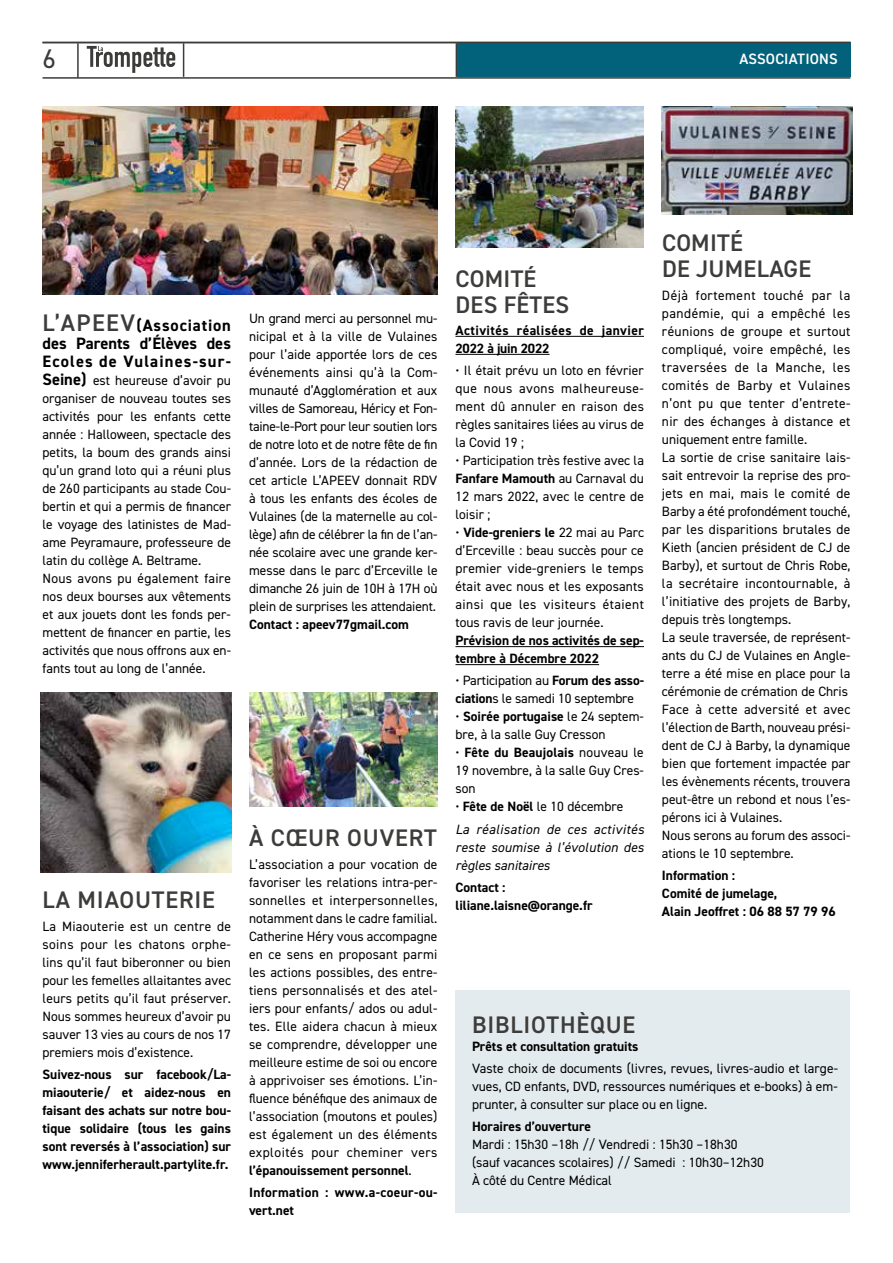
<style>
.page{position:relative;width:893px;height:1263px;background:#fff}
.page>*{position:absolute;margin:0;border:0;box-sizing:border-box;transform-origin:0 0}
.t1{font:27px "DIN2014";color:#3c3c3b}
.t2{font:600 24px "DIN2014";letter-spacing:.03em;color:#3c3c3b}
.t3{font:600 24px/25.5px "DIN2014";letter-spacing:.01em;color:#3c3c3b}
.t4{font:700 16.5px/18px "DIN2014";letter-spacing:.05em;color:#000;text-align:justify}
.t5{font:600 15px "DIN2014";letter-spacing:.01em;color:#fff}
.t6{font:13.5px/18px "DIN2014";color:#000;text-align:justify}
.t7{font:700 13.5px/18px "DIN2014";color:#000}
.t8{font:italic 13.5px/22.2px "DIN2014";letter-spacing:.02em;color:#000}
.t9{font:700 13.5px/18px "DIN2014";letter-spacing:.03em;color:#000}
.t10{font:700 13.5px/18px "DIN2014";letter-spacing:.025em;color:#000}
.s1{font-weight:600;font-size:24px;color:#3c3c3b}
.s2{font-weight:700;font-size:16.5px}
.s3{font-weight:700}
.s4{font-style:normal}
.s5{font-weight:700;font-style:normal}
</style>
<div class="page">
<img style="left:41px;top:693px;width:190px;height:180px">
<img style="left:455px;top:107px;width:189px;height:141px">
<img style="left:662px;top:107px;width:190px;height:107px">
<img style="left:250px;top:693px;width:187px;height:114px">
<img style="left:43px;top:107px;width:394px;height:187px">
<div style="left:455px;top:990px;width:395px;height:222px;background:#e4ebef"></div>
<hr style="left:456px;top:43px;width:1px;height:34px;background:#3c3c3b">
<svg style="left:87px;top:46px;width:88px;height:27px"></svg>
<hr style="left:43px;top:77px;width:807px;height:2px;background:#3c3c3b">
<hr style="left:183px;top:43px;width:1px;height:34px;background:#3c3c3b">
<hr style="left:77px;top:43px;width:2px;height:35px;background:#3c3c3b">
<div style="left:457px;top:43px;width:393px;height:34px;background:#03627b"></div>
<hr style="left:43px;top:42px;width:807px;height:1px;background:#3c3c3b">
<hr style="left:455px;top:336px;width:189px;height:1px;background:#000">
<hr style="left:455px;top:354px;width:95px;height:1px;background:#000">
<hr style="left:455px;top:646px;width:189px;height:1px;background:#000">
<hr style="left:455px;top:664px;width:144px;height:1px;background:#000">
<h1 class="t1" style="left:43px;top:42px;width:15px">6</h1>
<p class="t5" style="left:739px;top:49px;width:100px">ASSOCIATIONS</p>
<p class="t4" style="left:43px;top:316px;width:190px"><span class="s1">L’APEEV</span>(Association des Parents d’Élèves des Ecoles de Vulaines-sur-</p>
<p class="t6" style="left:43px;top:371px;width:190px;text-align:left"><span class="s2">Seine)</span> est heureuse d’avoir pu organiser de nouveau toutes ses activités pour les enfants cette année : Halloween, spectacle des petits, la boum des grands ainsi qu’un grand loto qui a réuni plus de 260 participants au stade Cou&shy;bertin et qui a permis de financer le voyage des latinistes de Mad&shy;ame Peyramaure, professeure de latin du collège A. Beltrame.<br>Nous avons pu également faire nos deux bourses aux vêtements et aux jouets dont les fonds per&shy;mettent de financer en partie, les activités que nous offrons aux en&shy;fants tout au long de l’année.</p>
<p class="t6" style="left:249px;top:309px;width:190px">Un grand merci au personnel mu&shy;nicipal et à la ville de Vulaines pour l’aide apportée lors de ces événements ainsi qu’à la Com&shy;munauté d’Agglomération et aux villes de Samoreau, Héricy et Fon&shy;taine-le-Port pour leur soutien lors de notre loto et de notre fête de fin d’année. Lors de la rédaction de cet article L’APEEV donnait RDV à tous les enfants des écoles de Vulaines (de la maternelle au col&shy;lège) afin de célébrer la fin de l’an&shy;née scolaire avec une grande ker&shy;messe dans le parc d’Erceville le dimanche 26 juin de 10H à 17H où plein de surprises les attendaient.</p>
<p class="t7" style="left:249px;top:615px;width:161px">Contact : apeev77gmail.com</p>
<h2 class="t2" style="left:43px;top:883px;width:174px">LA MIAOUTERIE</h2>
<p class="t6" style="left:43px;top:917px;width:190px">La Miaouterie est un centre de soins pour les chatons orphe&shy;lins qu’il faut biberonner ou bien pour les femelles allaitantes avec leurs petits qu’il faut préserver.<br>Nous sommes heureux d’avoir pu sauver 13 vies au cours de nos 17 premiers mois d’existence.</p>
<p class="t7" style="left:43px;top:1065px;width:190px;text-align:justify">Suivez-nous sur facebook/La&shy;miaouterie/ et aidez-nous en faisant des achats sur notre bou&shy;tique solidaire (tous les gains sont reversés à l’association) sur www.jenniferherault.partylite.fr.</p>
<h2 class="t2" style="left:249px;top:821px;width:189px">À CŒUR OUVERT</h2>
<p class="t6" style="left:249px;top:855px;width:190px">L’association a pour vocation de favoriser les relations intra-per&shy;sonnelles et interpersonnelles, notamment dans le cadre familial.<br>Catherine Héry vous accompagne en ce sens en proposant parmi les actions possibles, des entre&shy;tiens personnalisés et des atel&shy;iers pour enfants/ ados ou adul&shy;tes. Elle aidera chacun à mieux se comprendre, développer une meilleure estime de soi ou encore à apprivoiser ses émotions. L’in&shy;fluence bénéfique des animaux de l’association (moutons et poules) est également un des éléments exploités pour cheminer vers <span class="s3">l’épanouissement personnel</span>.</p>
<p class="t10" style="left:249px;top:1183px;width:190px">Information : www.a-coeur-ou&shy;vert.net</p>
<h2 class="t3" style="left:456px;top:266px;width:115px">COMITÉ<br>DES FÊTES</h2>
<p class="t9" style="left:455px;top:321px;width:190px">Activités réalisées de janvier<br>2022 à juin 2022</p>
<p class="t6" style="left:455px;top:361px;width:190px">• Il était prévu un loto en février que nous avons malheureuse&shy;ment dû annuler en raison des règles sanitaires liées au virus de la Covid 19 ;</p>
<p class="t6" style="left:455px;top:451px;width:190px">• Participation très festive avec la <span class="s3">Fanfare Mamouth</span> au Carnaval du 12 mars 2022, avec le centre de loisir ;</p>
<p class="t6" style="left:455px;top:523px;width:190px">• <span class="s3">Vide-greniers le</span> 22 mai au Parc d’Erceville : beau succès pour ce premier vide-greniers le temps était avec nous et les exposants ainsi que les visiteurs étaient tous ravis de leur journée.</p>
<p class="t7" style="left:455px;top:631px;width:190px">Prévision de nos activités de sep&shy;tembre à Décembre 2022</p>
<p class="t6" style="left:455px;top:671px;width:190px">• Participation au <span class="s3">Forum des asso&shy;ciation</span>s le samedi 10 septembre</p>
<p class="t6" style="left:455px;top:707px;width:190px">• <span class="s3">Soirée portugaise</span> le 24 septem&shy;bre, à la salle Guy Cresson</p>
<p class="t6" style="left:455px;top:743px;width:190px">• <span class="s3">Fête du Beaujolais</span> nouveau le 19 novembre, à la salle Guy Cres&shy;son</p>
<p class="t8" style="left:455px;top:795px;width:190px"><span class="s4">•</span> <span class="s5">Fête de Noël</span> <span class="s4">le 10 décembre<br></span>La réalisation de ces activités</p>
<p class="t8" style="left:455px;top:838px;width:190px;line-height:18px">reste soumise à l’évolution des règles sanitaires</p>
<p class="t7" style="left:455px;top:879px;width:139px">Contact : liliane.laisne@orange.fr</p>
<h2 class="t3" style="left:662px;top:230px;width:151px">COMITÉ<br>DE JUMELAGE</h2>
<p class="t6" style="left:662px;top:286px;width:190px;text-align:left">Déjà fortement touché par la pandémie, qui a empêché les réunions de groupe et surtout compliqué, voire empêché, les traversées de la Manche, les comités de Barby et Vulaines n’ont pu que tenter d’entrete&shy;nir des échanges à distance et uniquement entre famille.<br>La sortie de crise sanitaire lais&shy;sait entrevoir la reprise des pro&shy;jets en mai, mais le comité de<br>Barby a été profondément touché, par les disparitions brutales de<br>Kieth (ancien président de CJ de<br>Barby), et surtout de Chris Robe, la secrétaire incontournable, à l’initiative des projets de Barby, depuis très longtemps.<br>La seule traversée, de représent&shy;ants du CJ de Vulaines en Angle&shy;terre a été mise en place pour la cérémonie de crémation de Chris<br>Face à cette adversité et avec l’élection de Barth, nouveau prési&shy;dent de CJ à Barby, la dynamique bien que fortement impactée par les évènements récents, trouvera peut-être un rebond et nous l’es&shy;pérons ici à Vulaines.<br>Nous serons au forum des associ&shy;ations le 10 septembre.</p>
<p class="t7" style="left:662px;top:867px;width:175px">Information :<br>Comité de jumelage,<br>Alain Jeoffret : 06 88 57 79 96</p>
<h2 class="t2" style="left:472px;top:1009px;width:165px">BIBLIOTHÈQUE</h2>
<p class="t7" style="left:472px;top:1037px;width:168px">Prêts et consultation gratuits</p>
<p class="t6" style="left:472px;top:1059px;width:367px">Vaste choix de documents (livres, revues, livres-audio et large&shy;vues, CD enfants, DVD, ressources numériques et e-books) à em&shy;prunter, à consulter sur place ou en ligne.</p>
<p class="t7" style="left:472px;top:1117px;width:121px">Horaires d’ouverture</p>
<p class="t6" style="left:472px;top:1135px;width:293px;text-align:left">Mardi : 15h30 –18h // Vendredi : 15h30 –18h30 (sauf vacances scolaires) // Samedi : 10h30–12h30<br>À côté du Centre Médical</p>
</div>
